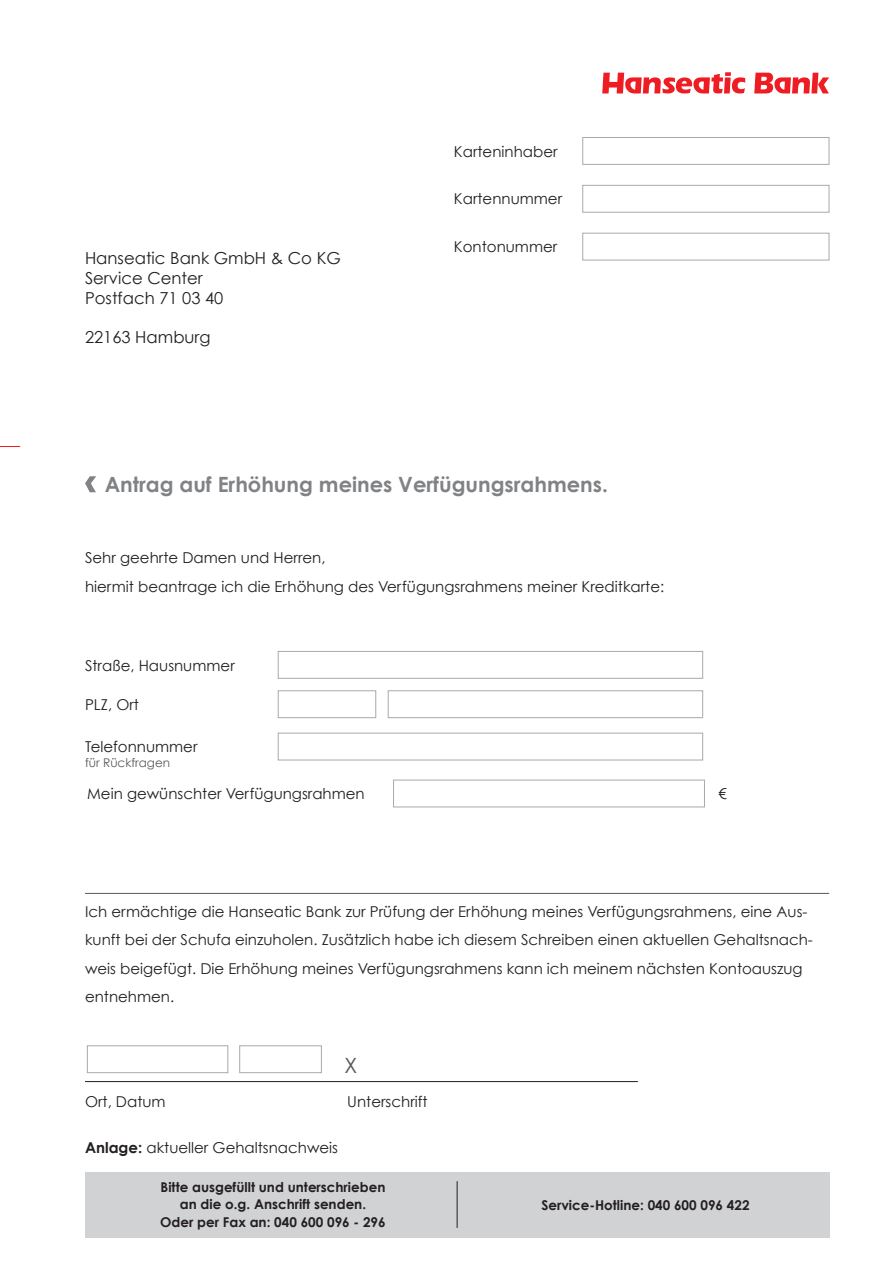
<style>
.page{position:relative;width:893px;height:1263px;background:#fff}
.page>*{position:absolute;margin:0;border:0;box-sizing:border-box;transform-origin:0 0}
.t1{font:700 21px "Century Gothic";color:#808285}
.t2{font:21px "Century Gothic";color:#57585a}
.t3{font:16.5px/19.8px "Century Gothic";color:#231f20}
.t4{font:15px/28.5px "Century Gothic";color:#231f20}
.t5{font:700 13.5px/16.2px "Century Gothic";color:#231f20;text-align:center}
.t6{font:12px "Century Gothic";color:#57585a}
.s1{font-weight:700}
</style>
<div class="page">
<svg style="left:0;top:446px;width:20px;height:1px"></svg>
<div style="left:278px;top:651px;width:425px;height:27px;border:1px solid #a8a9ad"></div>
<div style="left:388px;top:690px;width:315px;height:28px;border:1px solid #a8a9ad"></div>
<div style="left:278px;top:733px;width:425px;height:27px;border:1px solid #a8a9ad"></div>
<div style="left:393px;top:780px;width:312px;height:27px;border:1px solid #a8a9ad"></div>
<hr style="left:85px;top:1081px;width:553px;height:1px;background:#231f20">
<div style="left:239px;top:1045px;width:83px;height:28px;border:1px solid #a8a9ad"></div>
<div style="left:278px;top:690px;width:98px;height:28px;border:1px solid #a8a9ad"></div>
<div style="left:87px;top:1045px;width:141px;height:28px;border:1px solid #a8a9ad"></div>
<svg style="left:754px;top:73px;width:75px;height:20px"></svg>
<svg style="left:602px;top:72px;width:143px;height:21px"></svg>
<div style="left:583px;top:137px;width:246px;height:28px;border:1px solid #a8a9ad"></div>
<div style="left:583px;top:185px;width:246px;height:27px;border:1px solid #a8a9ad"></div>
<div style="left:583px;top:233px;width:246px;height:27px;border:1px solid #a8a9ad"></div>
<div style="left:85px;top:1171px;width:744px;height:66px;background:#d1d2d4"></div>
<hr style="left:457px;top:1181px;width:1px;height:47px;background:#231f20">
<hr style="left:85px;top:893px;width:744px;height:1px;background:#57585a">
<svg style="left:85px;top:476px;width:11px;height:16px"></svg>
<p class="t3" style="left:85px;top:248px;width:257px">Hanseatic Bank GmbH &amp; Co KG<br>Service Center<br>Postfach 71 03 40</p>
<p class="t3" style="left:85px;top:327px;width:127px">22163 Hamburg</p>
<p class="t4" style="left:454px;top:137px;width:105px">Karteninhaber</p>
<p class="t4" style="left:454px;top:185px;width:110px">Kartennummer</p>
<p class="t4" style="left:454px;top:232px;width:105px">Kontonummer</p>
<h1 class="t1" style="left:105px;top:471px;width:505px">Antrag auf Erhöhung meines Verfügungsrahmens.</h1>
<p class="t4" style="left:85px;top:543px;width:581px">Sehr geehrte Damen und Herren,<br>hiermit beantrage ich die Erhöhung des Verfügungsrahmens meiner Kreditkarte:</p>
<p class="t4" style="left:85px;top:651px;width:151px">Straße, Hausnummer</p>
<p class="t4" style="left:85px;top:690px;width:55px">PLZ, Ort</p>
<p class="t4" style="left:85px;top:732px;width:114px">Telefonnummer</p>
<p class="t6" style="left:85px;top:755px;width:87px">für Rückfragen</p>
<p class="t4" style="left:87px;top:779px;width:279px">Mein gewünschter Verfügungsrahmen</p>
<p class="t4" style="left:719px;top:779px;width:10px">€</p>
<p class="t4" style="left:85px;top:897px;width:729px">Ich ermächtige die Hanseatic Bank zur Prüfung der Erhöhung meines Verfügungsrahmens, eine Aus&shy;kunft bei der Schufa einzuholen. Zusätzlich habe ich diesem Schreiben einen aktuellen Gehaltsnach&shy;weis beigefügt. Die Erhöhung meines Verfügungsrahmens kann ich meinem nächsten Kontoauszug entnehmen.</p>
<h1 class="t2" style="left:344px;top:1052px;width:14px">X</h1>
<p class="t4" style="left:85px;top:1087px;width:82px">Ort, Datum</p>
<p class="t4" style="left:347px;top:1087px;width:82px">Unterschrift</p>
<p class="t4" style="left:85px;top:1133px;width:255px"><span class="s1">Anlage:</span> aktueller Gehaltsnachweis</p>
<p class="t5" style="left:161px;top:1179px;width:226px">Bitte ausgefüllt und unterschrieben an die o.g. Anschrift senden.</p>
<p class="t5" style="left:160px;top:1213px;width:227px">Oder per Fax an: 040 600 096 - 296</p>
<p class="t5" style="left:541px;top:1196px;width:210px">Service-Hotline: 040 600 096 422</p>
</div>
